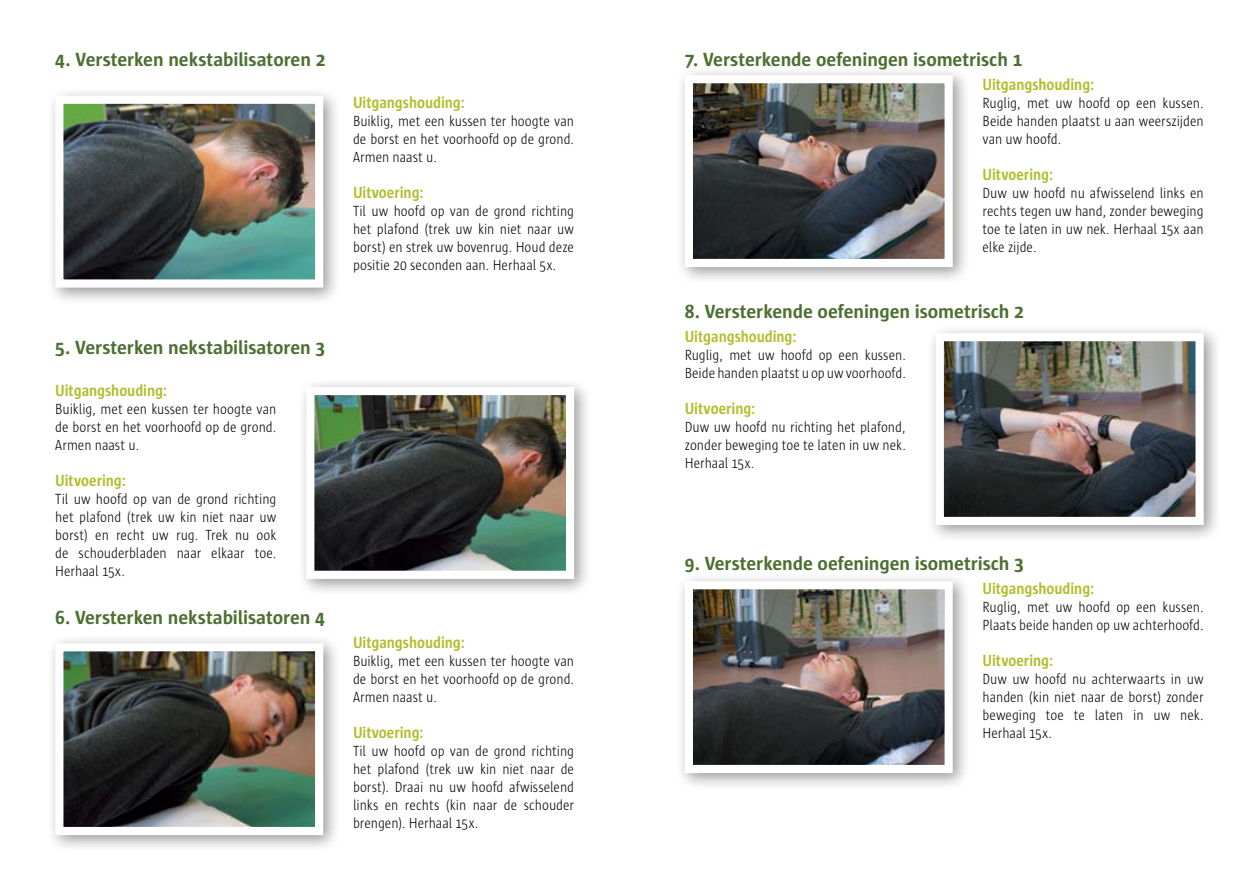
<style>
.page{position:relative;width:1259px;height:893px;background:#fff}
.page>*{position:absolute;margin:0;border:0;box-sizing:border-box;transform-origin:0 0}
.t1{font:700 19.5px "Sun";letter-spacing:-.005em;color:#4b7031}
.t2{font:700 16.5px "Sun";letter-spacing:-.005em;color:#b1be2d;scale:.9 1}
.t3{font:300 15px/18px "Sun";color:#000;text-align:justify;scale:.9 1}
</style>
<div class="page">
<div style="left:46px;top:87px;width:296px;height:218px;background:#000;opacity:.4"></div>
<img style="left:64px;top:105px;width:250px;height:174px">
<div style="left:55px;top:96px;width:268px;height:192px;border:8px solid #fff"></div>
<div style="left:297px;top:378px;width:296px;height:219px;background:#000;opacity:.4"></div>
<img style="left:315px;top:396px;width:250px;height:174px">
<div style="left:306px;top:387px;width:268px;height:192px;border:8px solid #fff"></div>
<div style="left:46px;top:635px;width:296px;height:218px;background:#000;opacity:.4"></div>
<img style="left:64px;top:652px;width:250px;height:174px">
<div style="left:55px;top:643px;width:268px;height:192px;border:8px solid #fff"></div>
<div style="left:675px;top:67px;width:296px;height:218px;background:#000;opacity:.4"></div>
<img style="left:694px;top:84px;width:249px;height:174px">
<div style="left:685px;top:75px;width:267px;height:192px;border:8px solid #fff"></div>
<div style="left:926px;top:325px;width:296px;height:218px;background:#000;opacity:.4"></div>
<img style="left:944px;top:342px;width:250px;height:174px">
<div style="left:935px;top:333px;width:268px;height:192px;border:8px solid #fff"></div>
<div style="left:675px;top:573px;width:296px;height:218px;background:#000;opacity:.4"></div>
<img style="left:694px;top:590px;width:249px;height:174px">
<div style="left:685px;top:581px;width:267px;height:192px;border:8px solid #fff"></div>
<h1 class="t1" style="left:55px;top:49px;width:272px">4. Versterken nekstabilisatoren 2</h1>
<h1 class="t1" style="left:55px;top:336px;width:271px">5. Versterken nekstabilisatoren 3</h1>
<p class="t2" style="left:55px;top:381px;width:126px">Uitgangshouding:</p>
<p class="t3" style="left:55px;top:400px;width:247px">Buiklig, met een kussen ter hoogte van de borst en het voorhoofd op de grond.<br>Armen naast u.</p>
<p class="t2" style="left:55px;top:471px;width:80px">Uitvoering:</p>
<p class="t3" style="left:55px;top:490px;width:247px">Til uw hoofd op van de grond richting het plafond (trek uw kin niet naar uw borst) en recht uw rug. Trek nu ook de schouderbladen naar elkaar toe.<br>Herhaal 15x.</p>
<h1 class="t1" style="left:55px;top:606px;width:271px">6. Versterken nekstabilisatoren 4</h1>
<p class="t2" style="left:353px;top:93px;width:126px">Uitgangshouding:</p>
<p class="t3" style="left:353px;top:112px;width:247px">Buiklig, met een kussen ter hoogte van de borst en het voorhoofd op de grond.<br>Armen naast u.</p>
<p class="t2" style="left:353px;top:183px;width:80px">Uitvoering:</p>
<p class="t3" style="left:353px;top:202px;width:247px">Til uw hoofd op van de grond richting het plafond (trek uw kin niet naar uw borst) en strek uw bovenrug. Houd deze positie 20 seconden aan. Herhaal 5x.</p>
<p class="t2" style="left:353px;top:633px;width:126px">Uitgangshouding:</p>
<p class="t3" style="left:353px;top:652px;width:247px">Buiklig, met een kussen ter hoogte van de borst en het voorhoofd op de grond.<br>Armen naast u.</p>
<p class="t2" style="left:353px;top:723px;width:80px">Uitvoering:</p>
<p class="t3" style="left:353px;top:742px;width:247px">Til uw hoofd op van de grond richting het plafond (trek uw kin niet naar de borst). Draai nu uw hoofd afwisselend links en rechts (kin naar de schouder brengen). Herhaal 15x.</p>
<h1 class="t1" style="left:685px;top:49px;width:339px">7. Versterkende oefeningen isometrisch 1</h1>
<p class="t2" style="left:982px;top:75px;width:126px">Uitgangshouding:</p>
<p class="t3" style="left:982px;top:94px;width:247px">Ruglig, met uw hoofd op een kussen.<br>Beide handen plaatst u aan weerszijden van uw hoofd.</p>
<p class="t2" style="left:982px;top:165px;width:80px">Uitvoering:</p>
<p class="t3" style="left:982px;top:184px;width:247px">Duw uw hoofd nu afwisselend links en rechts tegen uw hand, zonder beweging toe te laten in uw nek. Herhaal 15x aan elke zijde.</p>
<h1 class="t1" style="left:685px;top:300px;width:341px">8. Versterkende oefeningen isometrisch 2</h1>
<p class="t2" style="left:685px;top:327px;width:126px">Uitgangshouding:</p>
<p class="t3" style="left:685px;top:346px;width:247px">Ruglig, met uw hoofd op een kussen.<br>Beide handen plaatst u op uw voorhoofd.</p>
<p class="t2" style="left:685px;top:399px;width:80px">Uitvoering:</p>
<p class="t3" style="left:685px;top:418px;width:247px">Duw uw hoofd nu richting het plafond, zonder beweging toe te laten in uw nek.<br>Herhaal 15x.</p>
<h1 class="t1" style="left:685px;top:552px;width:341px">9. Versterkende oefeningen isometrisch 3</h1>
<p class="t2" style="left:982px;top:579px;width:126px">Uitgangshouding:</p>
<p class="t3" style="left:982px;top:598px;width:247px">Ruglig, met uw hoofd op een kussen.<br>Plaats beide handen op uw achterhoofd.</p>
<p class="t2" style="left:982px;top:651px;width:80px">Uitvoering:</p>
<p class="t3" style="left:982px;top:670px;width:247px">Duw uw hoofd nu achterwaarts in uw handen (kin niet naar de borst) zonder beweging toe te laten in uw nek.<br>Herhaal 15x.</p>
</div>
